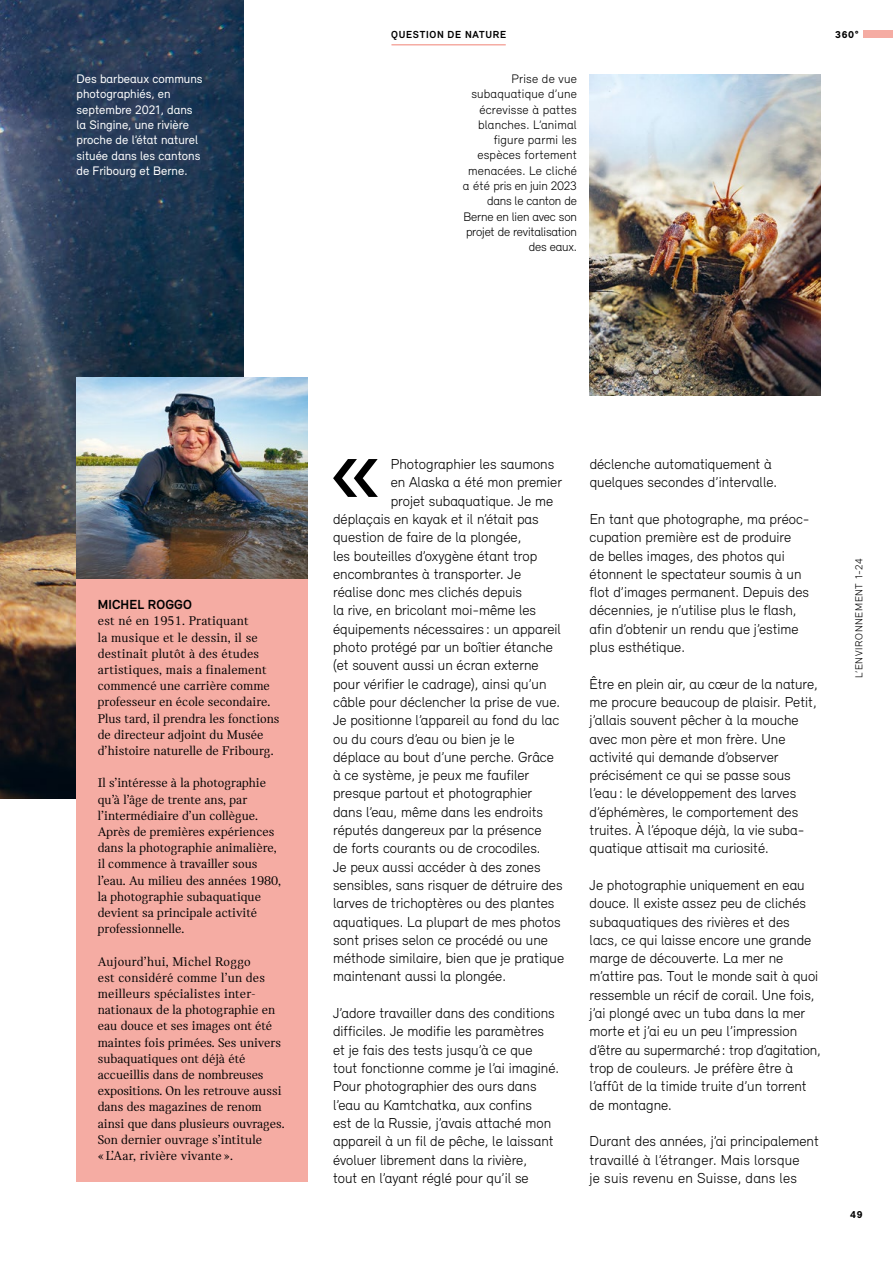
<style>
.page{position:relative;width:893px;height:1263px;background:#fff}
.page>*{position:absolute;margin:0;border:0;box-sizing:border-box;transform-origin:0 0}
.t1{font:300 14.85px/18.3px "Relevant";color:#000}
.t2{font:13.5px/16.2px "Catalog";color:#000}
.t3{font:700 13.5px "Relevant";letter-spacing:.01em;color:#000}
.t4{font:300 12.75px/15.3px "Relevant";letter-spacing:.015em;color:#000;text-align:right}
.t5{font:12.75px/15.3px "Relevant";color:#fff}
.t6{font:300 10.5px "Relevant";letter-spacing:.06em;color:#000}
.t7{font:700 10.5px "Relevant";color:#000}
.t8{font:900 10.5px "Relevant";color:#000}
</style>
<div class="page">
<img style="left:590px;top:74px;width:231px;height:322px">
<img style="left:0;top:0;width:243px;height:798px">
<img style="left:77px;top:377px;width:231px;height:202px">
<div style="left:77px;top:579px;width:231px;height:602px;background:#f5aca3"></div>
<svg style="left:333px;top:459px;width:45px;height:38px"></svg>
<hr style="left:391px;top:44px;width:115px;height:2px;background:#f5aca3">
<div style="left:863px;top:30px;width:30px;height:8px;background:#f5aca3"></div>
<p class="t7" style="left:391px;top:28px;width:15px">QUES</p>
<p class="t7" style="left:420px;top:28px;width:13px">TION</p>
<p class="t7" style="left:448px;top:28px;width:46px">DE NATURE</p>
<p class="t8" style="left:835px;top:28px;width:25px">360°</p>
<p class="t5" style="left:77px;top:71px;width:128px">Des barbeaux communs photographiés, en septembre 2021, dans la Singine, une rivière proche de l’état naturel située dans les cantons de Fribourg et Berne.</p>
<p class="t4" style="left:463px;top:71px;width:116px">Prise de vue subaquatique d’une écrevisse à pattes blanches. L’animal figure parmi les espèces fortement menacées. Le cliché a été pris en juin 2023 dans le canton de<br>Berne en lien avec son projet de revitalisation des eaux.</p>
<p class="t3" style="left:98px;top:597px;width:96px">MICHEL ROGGO</p>
<p class="t2" style="left:98px;top:613px;width:183px">est né en 1951. Pratiquant<br>la musique et le dessin, il se destinait plutôt à des études artistiques, mais a finalement commencé une carrière comme professeur en école secondaire.<br>Plus tard, il prendra les fonctions de directeur adjoint du Musée d’histoire naturelle de Fribourg.</p>
<p class="t2" style="left:98px;top:775px;width:185px">Il s’intéresse à la photographie qu’à l’âge de trente ans, par l’intermédiaire d’un collègue.<br>Après de premières expériences dans la photographie animalière, il commence à travailler sous l’eau. Au milieu des années 1980, la photographie subaquatique devient sa principale activité professionnelle.</p>
<p class="t2" style="left:98px;top:953px;width:188px">Aujourd’hui, Michel Roggo<br>est considéré comme l’un des meilleurs spécialistes inter&shy;nationaux de la photographie en eau douce et ses images ont été maintes fois primées. Ses univers subaquatiques ont déjà été accueillis dans de nombreuses expositions. On les retrouve aussi dans des magazines de renom ainsi que dans plusieurs ouvrages.<br>Son dernier ouvrage s’intitule<br>« L’Aar, rivière vivante ».</p>
<p class="t1" style="left:391px;top:455px;width:165px">Photographier les saumons</p>
<p class="t1" style="left:391px;top:473px;width:173px">en Alaska a été mon premier</p>
<p class="t1" style="left:391px;top:491px;width:164px">projet subaquatique. Je me</p>
<p class="t1" style="left:333px;top:509px;width:207px">déplaçais en kayak et il n’était pas</p>
<p class="t1" style="left:333px;top:528px;width:190px">question de faire de la plongée,</p>
<p class="t1" style="left:333px;top:546px;width:206px">les bouteilles d’oxygène étant trop</p>
<p class="t1" style="left:333px;top:564px;width:190px">encombrantes à transporter. Je</p>
<p class="t1" style="left:333px;top:583px;width:191px">réalise donc mes clichés depuis</p>
<p class="t1" style="left:333px;top:601px;width:205px">la rive, en bricolant moi-même les</p>
<p class="t1" style="left:333px;top:619px;width:229px">équipements nécessaires : un appareil</p>
<p class="t1" style="left:333px;top:638px;width:221px">photo protégé par un boîtier étanche</p>
<p class="t1" style="left:333px;top:656px;width:207px">(et souvent aussi un écran externe</p>
<p class="t1" style="left:333px;top:674px;width:215px">pour vérifier le cadrage), ainsi qu’un</p>
<p class="t1" style="left:333px;top:692px;width:228px">câble pour déclencher la prise de vue.</p>
<p class="t1" style="left:333px;top:711px;width:228px">Je positionne l’appareil au fond du lac</p>
<p class="t1" style="left:333px;top:729px;width:183px">ou du cours d’eau ou bien je le</p>
<p class="t1" style="left:333px;top:747px;width:222px">déplace au bout d’une perche. Grâce</p>
<p class="t1" style="left:333px;top:766px;width:198px">à ce système, je peux me faufiler</p>
<p class="t1" style="left:333px;top:784px;width:201px">presque partout et photographier</p>
<p class="t1" style="left:333px;top:802px;width:212px">dans l’eau, même dans les endroits</p>
<p class="t1" style="left:333px;top:820px;width:210px">réputés dangereux par la présence</p>
<p class="t1" style="left:333px;top:839px;width:209px">de forts courants ou de crocodiles.</p>
<p class="t1" style="left:333px;top:857px;width:209px">Je peux aussi accéder à des zones</p>
<p class="t1" style="left:333px;top:875px;width:231px">sensibles, sans risquer de détruire des</p>
<p class="t1" style="left:333px;top:894px;width:223px">larves de trichoptères ou des plantes</p>
<p class="t1" style="left:333px;top:912px;width:229px">aquatiques. La plupart de mes photos</p>
<p class="t1" style="left:333px;top:930px;width:216px">sont prises selon ce procédé ou une</p>
<p class="t1" style="left:333px;top:949px;width:233px">méthode similaire, bien que je pratique</p>
<p class="t1" style="left:333px;top:967px;width:174px">maintenant aussi la plongée.</p>
<p class="t1" style="left:333px;top:1004px;width:227px">J’adore travailler dans des conditions difficiles. Je modifie les paramètres et je fais des tests jusqu’à ce que tout fonctionne comme je l’ai imaginé.<br>Pour photographier des ours dans l’eau au Kamtchatka, aux confins<br>est de la Russie, j’avais attaché mon appareil à un fil de pêche, le laissant évoluer librement dans la rivière,<br>tout en l’ayant réglé pour qu’il se</p>
<p class="t1" style="left:590px;top:455px;width:189px">déclenche automatiquement à quelques secondes d’intervalle.</p>
<p class="t1" style="left:590px;top:509px;width:221px">En tant que photographe, ma préoc&shy;cupation première est de produire de belles images, des photos qui étonnent le spectateur soumis à un flot d’images permanent. Depuis des décennies, je n’utilise plus le flash, afin d’obtenir un rendu que j’estime plus esthétique.</p>
<p class="t1" style="left:590px;top:674px;width:230px">Être en plein air, au cœur de la nature, me procure beaucoup de plaisir. Petit, j’allais souvent pêcher à la mouche avec mon père et mon frère. Une activité qui demande d’observer précisément ce qui se passe sous l’eau: le développement des larves d’éphémères, le comportement des truites. À l’époque déjà, la vie suba&shy;quatique attisait ma curiosité.</p>
<p class="t1" style="left:590px;top:875px;width:233px">Je photographie uniquement en eau douce. Il existe assez peu de clichés subaquatiques des rivières et des lacs, ce qui laisse encore une grande marge de découverte. La mer ne m’attire pas. Tout le monde sait à quoi ressemble un récif de corail. Une fois, j’ai plongé avec un tuba dans la mer morte et j’ai eu un peu l’impression d’être au supermarché: trop d’agitation, trop de couleurs. Je préfère être à l’affût de la timide truite d’un torrent de montagne.</p>
<p class="t1" style="left:590px;top:1132px;width:231px">Durant des années, j’ai principalement travaillé à l’étranger. Mais lorsque<br>je suis revenu en Suisse, dans les</p>
<p class="t6" style="left:853px;top:678px;width:121px;rotate:-90deg">L’ENVIRONNEMENT 1-24</p>
<p class="t8" style="left:850px;top:1208px;width:14px">49</p>
</div>
